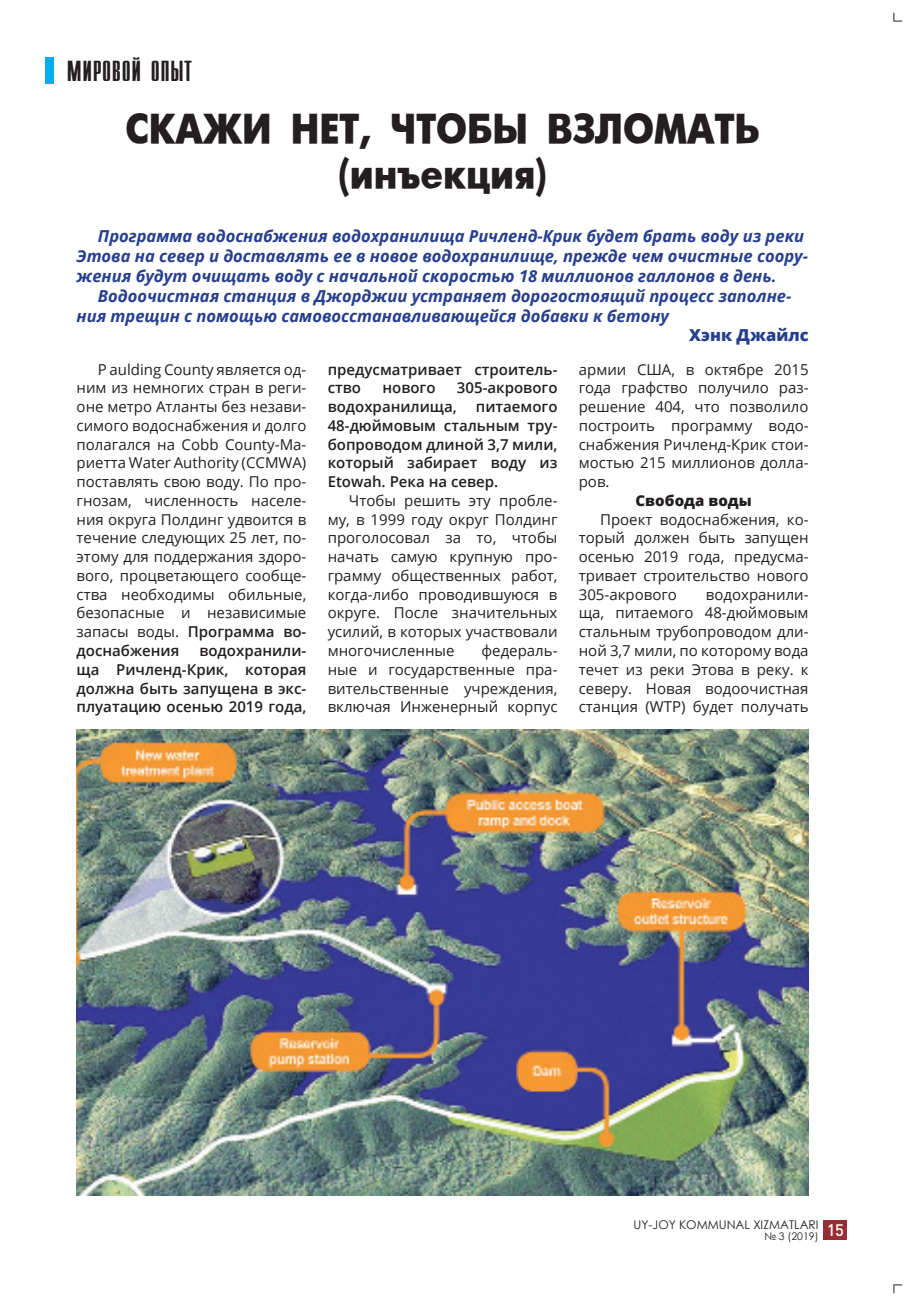
<style>
.page{position:relative;width:915px;height:1306px;background:#fff}
.page>*{position:absolute;margin:0;border:0;box-sizing:border-box;transform-origin:0 0}
.Sarlovha_2{font:700 41.7px/45px "Virtec Futuris Uz";color:#231f20;text-align:center;scale:.9 1}
.Rubrika{font:24px "Virtec Compact Uz";letter-spacing:.025em;color:#231f20}
.kirish_so_zi{font:italic 700 16.5px/19.8px "Open Sans";color:#253f8e}
.kirish_so_zi-2{font:800 16.5px "Open Sans";color:#253f8e}
.t1{font:500 16.5px "DIN Pro";color:#fff}
.t2{font:15px/18.8px "Open Sans";color:#231f20;text-align:justify}
.t3{font:600 15px/18.8px "Open Sans";color:#231f20;text-align:justify}
.t4{font:800 15px "Open Sans";color:#231f20}
.t5{font:12px "Century Gothic";color:#231f20}
.t6{font:10.5px "Century Gothic";color:#231f20}
.s1{font-weight:600}
</style>
<div class="page">
<div style="left:823px;top:1219px;width:23px;height:20px;background:#962e33"></div>
<img style="left:77px;top:730px;width:731px;height:465px">
<div style="left:45px;top:57px;width:8px;height:27px;background:#00aeef"></div>
<svg style="left:893px;top:13px;width:8px;height:9px"></svg>
<svg style="left:893px;top:1284px;width:8px;height:9px"></svg>
<p class="Rubrika" style="left:67px;top:56px;width:127px">МИРОВОЙ ОПЫТ</p>
<p class="Sarlovha_2" style="left:125px;top:106px;width:706px">СКАЖИ НЕТ, ЧТОБЫ ВЗЛОМАТЬ (инъекция)</p>
<p class="kirish_so_zi" style="left:77px;top:226px;width:732px;text-indent:21px">Программа водоснабжения водохранилища Ричленд-Крик будет брать воду из реки<br>Этова на север и доставлять ее в новое водохранилище, прежде чем очистные соору&shy;жения будут очищать воду с начальной скоростью 18 миллионов галлонов в день.</p>
<p class="kirish_so_zi" style="left:77px;top:285px;width:716px;text-indent:21px">Водоочистная станция в Джорджии устраняет дорогостоящий процесс заполне&shy;ния трещин с помощью самовосстанавливающейся добавки к бетону</p>
<p class="kirish_so_zi-2" style="left:689px;top:323px;width:121px">Хэнк Джайлс</p>
<p class="t2" style="left:77px;top:359px;width:231px;text-indent:21px">P aulding County является од&shy;ним из немногих стран в реги&shy;оне метро Атланты без незави&shy;симого водоснабжения и долго полагался на Cobb County-Ма&shy;риетта Water Authority (CCMWA) поставлять свою воду. По про&shy;гнозам, численность населе&shy;ния округа Полдинг удвоится в течение следующих 25 лет, по&shy;этому для поддержания здоро&shy;вого, процветающего сообще&shy;ства необходимы обильные, безопасные и независимые запасы воды. <span class="s1">Программа во&shy;доснабжения</span></p>
<p class="t3" style="left:77px;top:641px;width:231px;text-indent:123px">водохранили&shy;ща Ричленд-Крик, которая должна быть запущена в экс&shy;плуатацию осенью 2019 года,</p>
<p class="t3" style="left:327px;top:359px;width:231px">предусматривает строитель&shy;ство</p>
<p class="t3" style="left:382px;top:378px;width:55px">нового</p>
<p class="t3" style="left:457px;top:378px;width:102px">305-акрового</p>
<p class="t3" style="left:327px;top:397px;width:130px">водохранилища,</p>
<p class="t3" style="left:327px;top:397px;width:231px;text-indent:148px">питаемого 48-дюймовым стальным тру&shy;бопроводом длиной 3,7 мили, который забирает воду из Etowah. Река на север.</p>
<p class="t2" style="left:327px;top:490px;width:231px;text-indent:21px">Чтобы решить эту пробле&shy;му, в 1999 году округ Полдинг проголосовал за то, чтобы начать самую крупную про&shy;грамму общественных работ, когда-либо проводившуюся в округе. После значительных усилий, в которых участвовали многочисленные</p>
<p class="t2" style="left:327px;top:640px;width:231px;text-indent:154px">федераль&shy;ные и государственные пра&shy;вительственные учреждения, включая Инженерный корпус</p>
<p class="t2" style="left:578px;top:359px;width:231px">армии США, в октябре 2015 года графство получило раз&shy;решение 404, что позволило построить программу водо&shy;снабжения Ричленд-Крик стои&shy;мостью 215 миллионов долла&shy;ров.</p>
<p class="t4" style="left:635px;top:489px;width:118px">Свобода воды</p>
<p class="t2" style="left:578px;top:509px;width:231px;text-indent:21px">Проект водоснабжения, ко&shy;торый должен быть запущен осенью 2019 года, предусма&shy;тривает строительство нового 305-акрового</p>
<p class="t2" style="left:578px;top:584px;width:231px;text-indent:127px">водохранили&shy;ща, питаемого 48-дюймовым стальным трубопроводом дли&shy;ной 3,7 мили, по которому вода течет из реки Этова в реку. к северу. Новая водоочистная станция (WTP) будет получать</p>
<p class="t5" style="left:633px;top:1216px;width:186px">UY-JOY KОMМUNAL XIZMATLARI</p>
<p class="t6" style="left:764px;top:1228px;width:56px">№ 3 (2019)</p>
<p class="t1" style="left:826px;top:1216px;width:19px">15</p>
</div>
